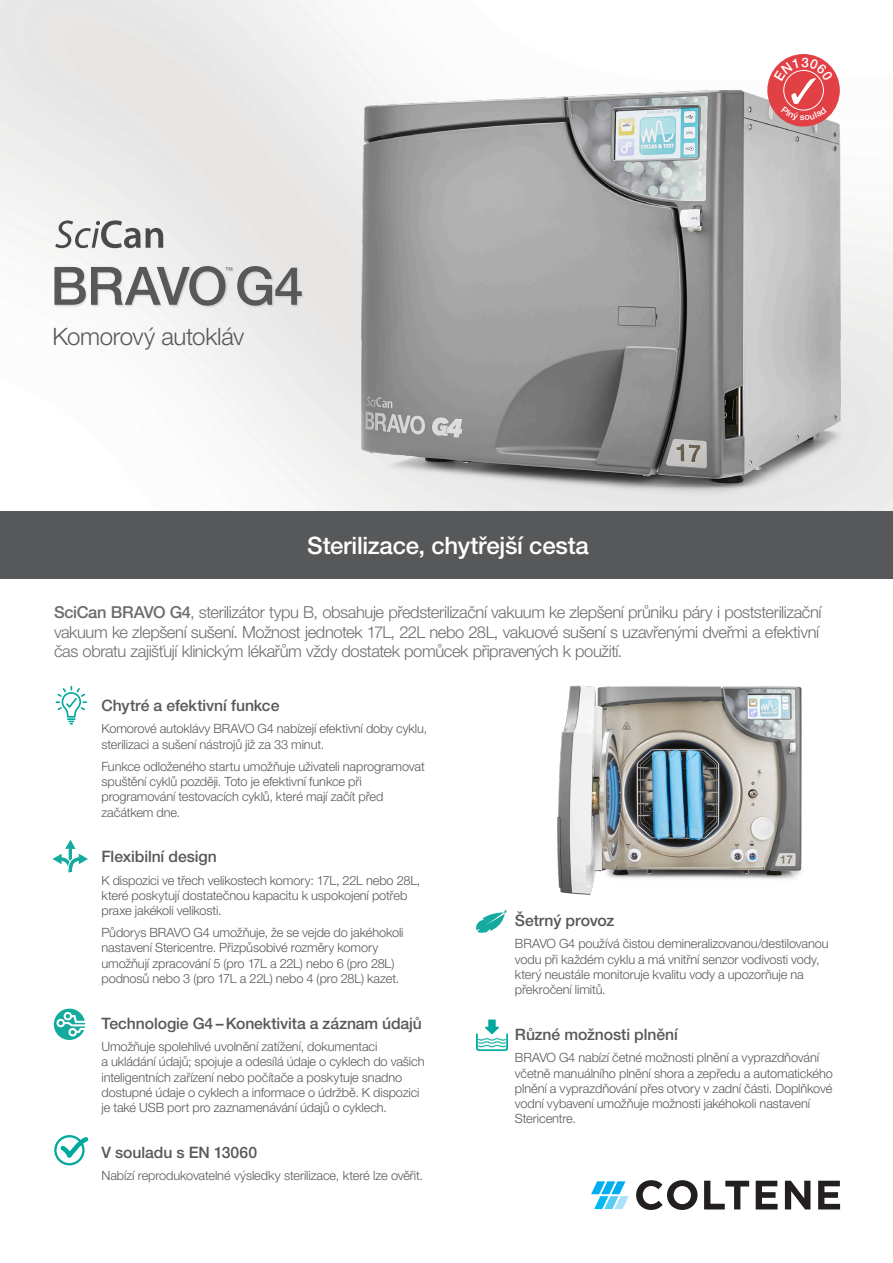
<style>
.page{position:relative;width:893px;height:1263px;background:#fff}
.page>*{position:absolute;margin:0;border:0;box-sizing:border-box;transform-origin:0 0}
.t1{font:500 52.95px "Helvetica Neue LT Pro";letter-spacing:-.02em;color:#57585a}
.Body_-_F_B{font:500 24px "Helvetica Neue LT Pro";letter-spacing:-.01em;color:#fff}
.t2{font:300 24px "Helvetica Neue LT Pro";letter-spacing:-.015em;color:#57585a}
.Body_copy{font:300 16.5px/19.8px "Helvetica Neue LT Pro";letter-spacing:-.025em;color:#6c6d70}
.Sub_Header{font:500 15.75px "Helvetica Neue LT Pro";letter-spacing:-.005em;color:#57585a}
.body_text{font:300 12.75px/15.3px "Helvetica Neue LT Pro";letter-spacing:-.01em;color:#57585a}
.t3{font:300 8.25px "Helvetica Neue LT Pro";color:#57585b}
.s1{font-weight:500}
.s2{font-size:15.75px}
</style>
<div class="page">
<div style="left:0;top:511px;width:893px;height:68px;background:#57585a"></div>
<div style="left:54px;top:267px;width:250px;height:41px;background:#231f20;opacity:.15"></div>
<svg style="left:56px;top:686px;width:31px;height:39px"></svg>
<svg style="left:52px;top:840px;width:36px;height:33px"></svg>
<div style="left:54px;top:1009px;width:31px;height:31px;background:#14aa9d;border-radius:50%"></div>
<div style="left:64px;top:1012px;width:8px;height:8px;border:2px solid #fff;border-radius:50%"></div>
<div style="left:57px;top:1019px;width:8px;height:8px;border:2px solid #fff;border-radius:50%"></div>
<div style="left:68px;top:1028px;width:9px;height:8px;border:2px solid #fff;border-radius:50%"></div>
<svg style="left:58px;top:1013px;width:28px;height:22px"></svg>
<div style="left:54px;top:1135px;width:31px;height:30px;border:2px solid #00a99d;border-radius:50%"></div>
<svg style="left:58px;top:1135px;width:31px;height:31px"></svg>
<svg style="left:476px;top:909px;width:30px;height:24px"></svg>
<img style="left:476px;top:1020px;width:31px;height:30px">
<svg style="left:55px;top:220px;width:108px;height:28px"></svg>
<svg style="left:636px;top:1180px;width:62px;height:30px"></svg>
<svg style="left:704px;top:1181px;width:45px;height:28px"></svg>
<svg style="left:756px;top:1181px;width:22px;height:28px"></svg>
<svg style="left:785px;top:1181px;width:25px;height:28px"></svg>
<svg style="left:818px;top:1181px;width:22px;height:28px"></svg>
<svg style="left:591px;top:1181px;width:38px;height:28px"></svg>
<img style="left:298px;top:50px;width:567px;height:454px">
<div style="left:767px;top:54px;width:73px;height:73px;background:#e14045;border-radius:50%"></div>
<img style="left:557px;top:685px;width:245px;height:210px">
<svg style="left:774px;top:57px;width:59px;height:64px"></svg>
<p class="t1" style="left:50px;top:254px;width:255px">BRAVO G4</p>
<p class="t3" style="left:225px;top:265px;width:10px">™</p>
<p class="t2" style="left:53px;top:322px;width:193px">Komorový autokláv</p>
<p class="Body_-_F_B" style="left:307px;top:531px;width:283px">Sterilizace, chytřejší cesta</p>
<p class="Body_copy" style="left:54px;top:602px;width:769px"><span class="s1">SciCan BRAVO G4</span>, sterilizátor typu B, obsahuje předsterilizační vakuum ke zlepšení průniku páry i poststerilizační vakuum ke zlepšení sušení. Možnost jednotek 17L, 22L nebo 28L, vakuové sušení s uzavřenými dveřmi a efektivní čas obratu zajišťují klinickým lékařům vždy dostatek pomůcek připravených k použití<span class="s2">.</span></p>
<p class="Sub_Header" style="left:101px;top:696px;width:179px">Chytré a efektivní funkce</p>
<p class="body_text" style="left:101px;top:721px;width:327px">Komorové autoklávy BRAVO G4 nabízejí efektivní doby cyklu, sterilizaci a sušení nástrojů již za 33 minut.</p>
<p class="body_text" style="left:101px;top:758px;width:325px">Funkce odloženého startu umožňuje uživateli naprogramovat spuštění cyklů později. Toto je efektivní funkce při programování testovacích cyklů, které mají začít před začátkem dne.</p>
<p class="Sub_Header" style="left:101px;top:847px;width:117px">Flexibilní design</p>
<p class="body_text" style="left:101px;top:872px;width:321px">K dispozici ve třech velikostech komory: 17L, 22L nebo 28L, které poskytují dostatečnou kapacitu k uspokojení potřeb praxe jakékoli velikosti.</p>
<p class="body_text" style="left:101px;top:925px;width:304px">Půdorys BRAVO G4 umožňuje, že se vejde do jakéhokoli nastavení Stericentre. Přizpůsobivé rozměry komory umožňují zpracování 5 (pro 17L a 22L) nebo 6 (pro 28L) podnosů nebo 3 (pro 17L a 22L) nebo 4 (pro 28L) kazet.</p>
<p class="Sub_Header" style="left:101px;top:1014px;width:322px">Technologie G4 – Konektivita a záznam údajů</p>
<p class="body_text" style="left:101px;top:1038px;width:325px">Umožňuje spolehlivé uvolnění zatížení, dokumentaci<br>a ukládání údajů; spojuje a odesílá údaje o cyklech do vašich inteligentních zařízení nebo počítače a poskytuje snadno dostupné údaje o cyklech a informace o údržbě. K dispozici je také USB port pro zaznamenávání údajů o cyklech.</p>
<p class="Sub_Header" style="left:101px;top:1143px;width:157px">V souladu s EN 13060</p>
<p class="body_text" style="left:101px;top:1168px;width:323px">Nabízí reprodukovatelné výsledky sterilizace, které lze ověřit.</p>
<p class="Sub_Header" style="left:515px;top:911px;width:101px">Šetrný provoz</p>
<p class="body_text" style="left:515px;top:936px;width:315px">BRAVO G4 používá čistou demineralizovanou/destilovanou vodu při každém cyklu a má vnitřní senzor vodivosti vody, který neustále monitoruje kvalitu vody a upozorňuje na překročení limitů.</p>
<p class="Sub_Header" style="left:515px;top:1025px;width:164px">Různé možnosti plnění</p>
<p class="body_text" style="left:515px;top:1050px;width:319px">BRAVO G4 nabízí četné možnosti plnění a vyprazdňování včetně manuálního plnění shora a zepředu a automatického plnění a vyprazdňování přes otvory v zadní části. Doplňkové vodní vybavení umožňuje možnosti jakéhokoli nastavení Stericentre.</p>
</div>
